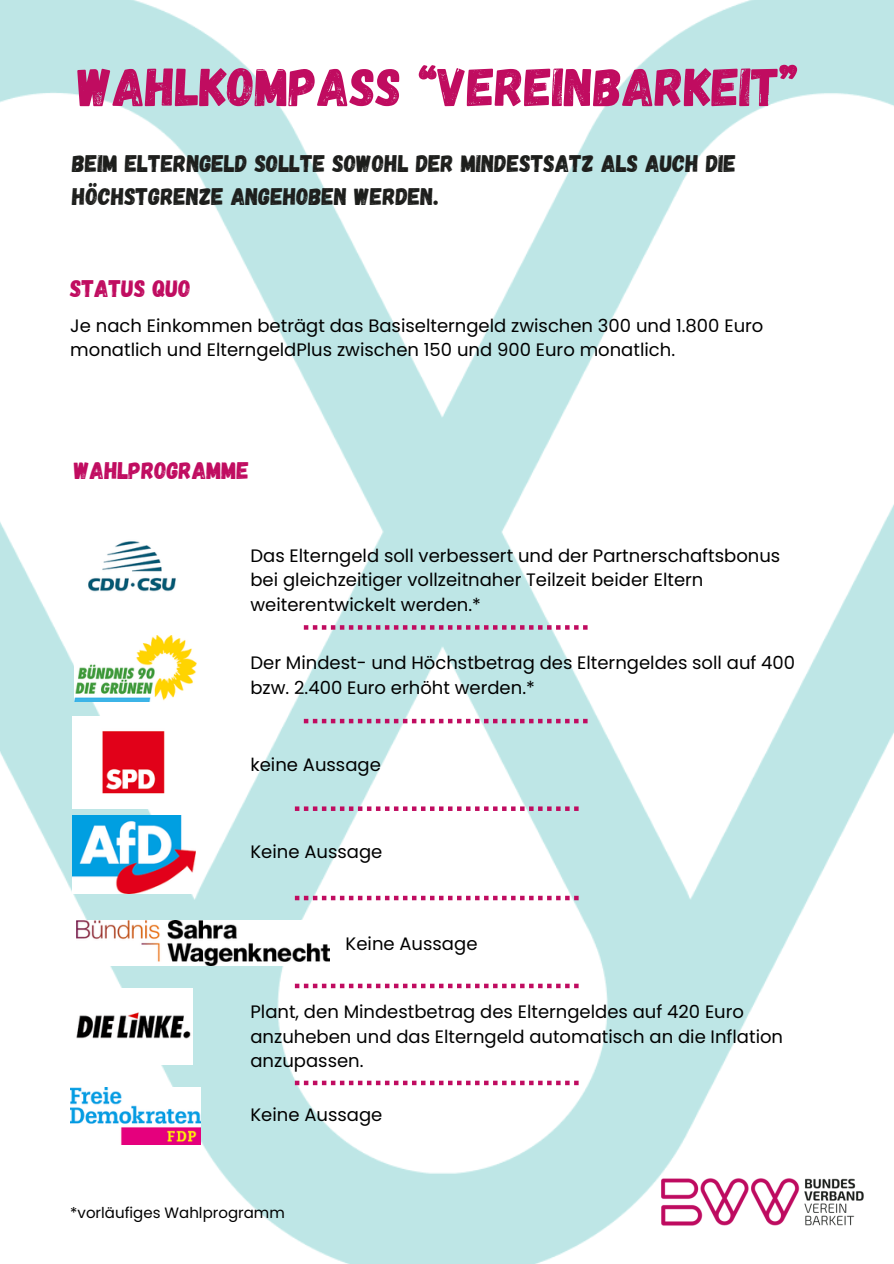
<style>
.page{position:relative;width:894px;height:1264px;background:#fff}
.page>*{position:absolute;margin:0;border:0;box-sizing:border-box;transform-origin:0 0}
.t1{font:53.85px "Gagalin";color:#c00c60}
.t2{font:24px/32.7px "Gagalin";color:#1d1e1c}
.t3{font:24px "Gagalin";color:#c00c60}
.t4{font:18px/24.8px "Poppins";color:#000}
.t5{font:15px "Poppins";color:#000}
</style>
<div class="page">
<img style="left:0;top:0;width:893px;height:1263px">
<img style="left:629px;top:1069px;width:264px;height:194px">
<img style="left:72px;top:716px;width:123px;height:92px">
<img style="left:70px;top:523px;width:123px;height:90px">
<img style="left:72px;top:815px;width:123px;height:78px">
<img style="left:77px;top:920px;width:253px;height:45px">
<img style="left:74px;top:636px;width:123px;height:65px">
<img style="left:70px;top:1087px;width:131px;height:56px">
<img style="left:72px;top:988px;width:120px;height:76px">
<svg style="left:304px;top:625px;width:283px;height:4px"></svg>
<svg style="left:304px;top:718px;width:283px;height:5px"></svg>
<svg style="left:295px;top:806px;width:283px;height:5px"></svg>
<svg style="left:295px;top:895px;width:283px;height:5px"></svg>
<svg style="left:295px;top:983px;width:283px;height:5px"></svg>
<svg style="left:295px;top:1080px;width:283px;height:5px"></svg>
<h2 class="t1" style="left:78px;top:52px;width:721px">WAHLKOMPASS “VEREINBARKEIT”</h2>
<h3 class="t2" style="left:72px;top:146px;width:665px">BEIM ELTERNGELD SOLLTE SOWOHL DER MINDESTSATZ ALS AUCH DIE<br>HÖCHSTGRENZE ANGEHOBEN WERDEN.</h3>
<h1 class="t3" style="left:70px;top:272px;width:122px">STATUS QUO</h1>
<h2 class="t4" style="left:70px;top:313px;width:694px">Je nach Einkommen beträgt das Basiselterngeld zwischen 300 und 1.800 Euro monatlich und ElterngeldPlus zwischen 150 und 900 Euro monatlich.</h2>
<p class="t3" style="left:74px;top:454px;width:176px">WAHLPROGRAMME</p>
<h2 class="t4" style="left:250px;top:543px;width:531px">Das Elterngeld soll verbessert und der Partnerschaftsbonus bei gleichzeitiger vollzeitnaher Teilzeit beider Eltern weiterentwickelt werden.*</h2>
<p class="t4" style="left:250px;top:650px;width:546px">Der Mindest- und Höchstbetrag des Elterngeldes soll auf 400 bzw. 2.400 Euro erhöht werden.*</p>
<h3 class="t4" style="left:250px;top:752px;width:132px">keine Aussage</h3>
<h3 class="t4" style="left:250px;top:838px;width:133px">Keine Aussage</h3>
<p class="t4" style="left:345px;top:931px;width:133px">Keine Aussage</p>
<p class="t4" style="left:250px;top:999px;width:534px">Plant, den Mindestbetrag des Elterngeldes auf 420 Euro anzuheben und das Elterngeld automatisch an die Inflation anzupassen.</p>
<p class="t4" style="left:250px;top:1102px;width:133px">Keine Aussage</p>
<p class="t5" style="left:70px;top:1202px;width:216px">*vorläufiges Wahlprogramm</p>
</div>
